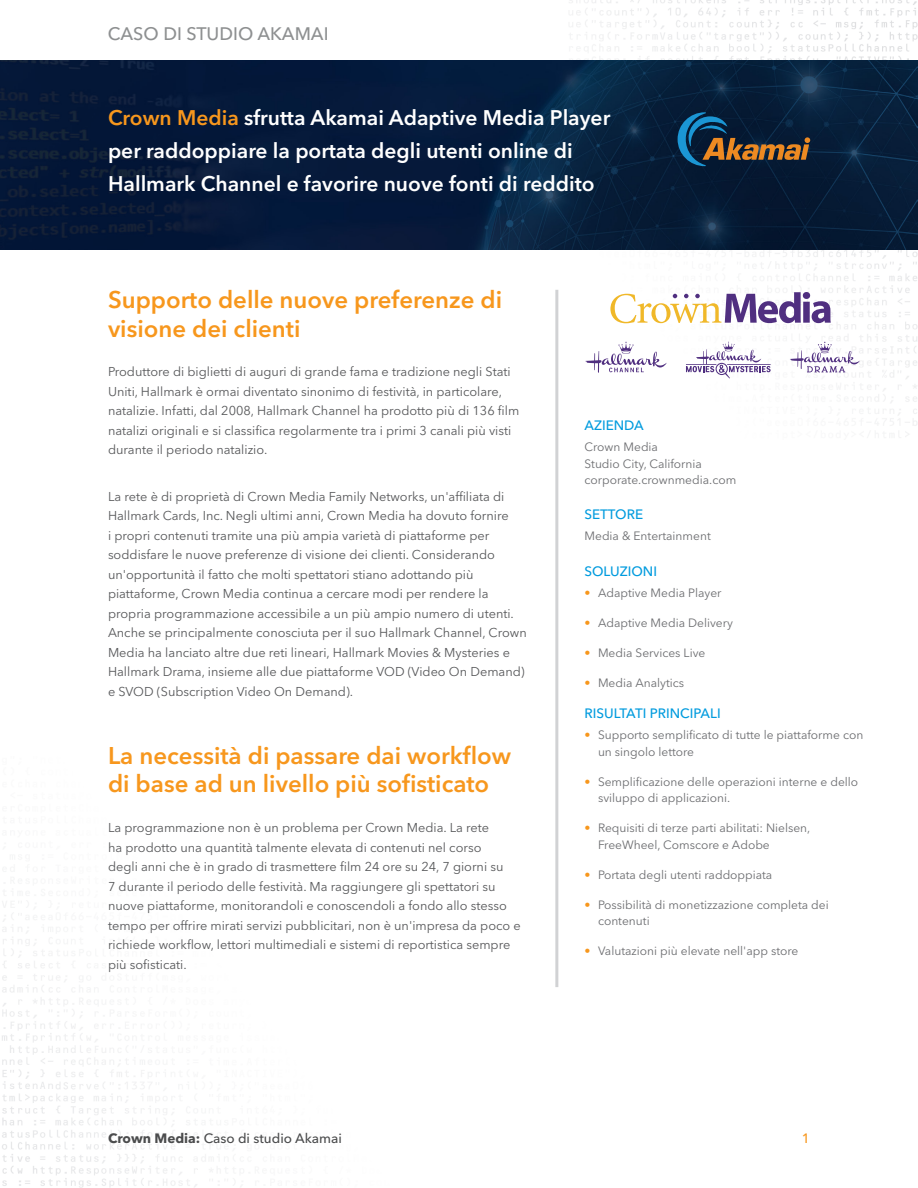
<style>
.page{position:relative;width:918px;height:1188px;background:#fff}
.page>*{position:absolute;margin:0;border:0;box-sizing:border-box;transform-origin:0 0}
.Headline{font:600 24px/28.8px "Avenir Next LT Pro";color:#f7971d}
.t1{font:600 21px/33px "Avenir Next LT Pro";color:#fff}
.Headline-2{font:500 18px "Avenir Next LT Pro";color:#8e9091}
.Mouse_copy{font:500 13.5px "Avenir Next LT Pro";color:#009bde}
.t2{font:500 13.5px "Avenir Next LT Pro";color:#4b4c4d}
.t3{font:500 13.5px "Avenir Next LT Pro";color:#f7971d}
.Body_Copy{font:12.75px/19.5px "Avenir Next LT Pro";color:#57585a}
.Mouse_copy-2{font:12px/16.5px "Avenir Next LT Pro";color:#6c6d70}
.s1{color:#f7971d}
.s2{font-weight:700}
</style>
<div class="page">
<img style="left:0;top:0;width:918px;height:1188px">
<img style="left:0;top:60px;width:918px;height:189px">
<svg style="left:610px;top:292px;width:221px;height:31px"></svg>
<svg style="left:790px;top:342px;width:70px;height:30px"></svg>
<svg style="left:585px;top:342px;width:82px;height:31px"></svg>
<svg style="left:686px;top:342px;width:85px;height:36px"></svg>
<hr style="left:555px;top:290px;width:3px;height:697px;background:#d1d2d4">
<svg style="left:678px;top:112px;width:132px;height:54px;background:#2e3a42"></svg>
<p class="Headline-2" style="left:108px;top:22px;width:222px">CASO DI STUDIO AKAMAI</p>
<p class="t1" style="left:108px;top:101px;width:504px"><span class="s1">Crown Media</span> sfrutta Akamai Adaptive Media Player per raddoppiare la portata degli utenti online di<br>Hallmark Channel e favorire nuove fonti di reddito</p>
<p class="Headline" style="left:108px;top:285px;width:396px">Supporto delle nuove preferenze di visione dei clienti</p>
<p class="Body_Copy" style="left:108px;top:362px;width:413px">Produttore di biglietti di auguri di grande fama e tradizione negli Stati Uniti, Hallmark è ormai diventato sinonimo di festività, in particolare, natalizie. Infatti, dal 2008, Hallmark Channel ha prodotto più di 136 film natalizi originali e si classifica regolarmente tra i primi 3 canali più visti durante il periodo natalizio.</p>
<p class="Body_Copy" style="left:108px;top:487px;width:420px">La rete è di proprietà di Crown Media Family Networks, un'affiliata di Hallmark Cards, Inc. Negli ultimi anni, Crown Media ha dovuto fornire<br>i propri contenuti tramite una più ampia varietà di piattaforme per soddisfare le nuove preferenze di visione dei clienti. Considerando un'opportunità il fatto che molti spettatori stiano adottando più piattaforme, Crown Media continua a cercare modi per rendere la propria programmazione accessibile a un più ampio numero di utenti.<br>Anche se principalmente conosciuta per il suo Hallmark Channel, Crown Media ha lanciato altre due reti lineari, Hallmark Movies &amp; Mysteries e Hallmark Drama, insieme alle due piattaforme VOD (Video On Demand) e SVOD (Subscription Video On Demand).</p>
<p class="Headline" style="left:108px;top:741px;width:405px">La necessità di passare dai workflow di base ad un livello più sofisticato</p>
<p class="Body_Copy" style="left:108px;top:818px;width:414px">La programmazione non è un problema per Crown Media. La rete<br>ha prodotto una quantità talmente elevata di contenuti nel corso<br>degli anni che è in grado di trasmettere film 24 ore su 24, 7 giorni su<br>7 durante il periodo delle festività. Ma raggiungere gli spettatori su nuove piattaforme, monitorandoli e conoscendoli a fondo allo stesso tempo per offrire mirati servizi pubblicitari, non è un'impresa da poco e richiede workflow, lettori multimediali e sistemi di reportistica sempre più sofisticati.</p>
<p class="Mouse_copy" style="left:585px;top:417px;width:61px">AZIENDA</p>
<p class="Mouse_copy-2" style="left:585px;top:439px;width:153px">Crown Media<br>Studio City, California corporate.crownmedia.com</p>
<p class="Mouse_copy" style="left:585px;top:506px;width:60px">SETTORE</p>
<p class="Mouse_copy-2" style="left:585px;top:527px;width:128px">Media &amp; Entertainment</p>
<p class="Mouse_copy" style="left:585px;top:563px;width:74px">SOLUZIONI</p>
<p class="Mouse_copy-2" style="left:585px;top:584px;width:139px"><span class="s1">•</span> Adaptive Media Player</p>
<p class="Mouse_copy-2" style="left:585px;top:614px;width:150px"><span class="s1">•</span> Adaptive Media Delivery</p>
<p class="Mouse_copy-2" style="left:585px;top:644px;width:122px"><span class="s1">•</span> Media Services Live</p>
<p class="Mouse_copy-2" style="left:585px;top:674px;width:101px"><span class="s1">•</span> Media Analytics</p>
<p class="Mouse_copy" style="left:585px;top:705px;width:138px">RISULTATI PRINCIPALI</p>
<p class="Mouse_copy-2" style="left:598px;top:727px;width:267px;text-indent:-14px"><span class="s1">•</span> Supporto semplificato di tutte le piattaforme con un singolo lettore</p>
<p class="Mouse_copy-2" style="left:598px;top:773px;width:262px;text-indent:-14px"><span class="s1">•</span> Semplificazione delle operazioni interne e dello sviluppo di applicazioni.</p>
<p class="Mouse_copy-2" style="left:598px;top:820px;width:214px;text-indent:-14px"><span class="s1">•</span> Requisiti di terze parti abilitati: Nielsen,<br>FreeWheel, Comscore e Adobe</p>
<p class="Mouse_copy-2" style="left:585px;top:866px;width:189px"><span class="s1">•</span> Portata degli utenti raddoppiata</p>
<p class="Mouse_copy-2" style="left:598px;top:896px;width:232px;text-indent:-14px"><span class="s1">•</span> Possibilità di monetizzazione completa dei contenuti</p>
<p class="Mouse_copy-2" style="left:585px;top:943px;width:215px"><span class="s1">•</span> Valutazioni più elevate nell'app store</p>
<p class="t2" style="left:108px;top:1131px;width:235px"><span class="s2">Crown Media:</span> Caso di studio Akamai</p>
<p class="t3" style="left:802px;top:1131px;width:10px">1</p>
</div>
